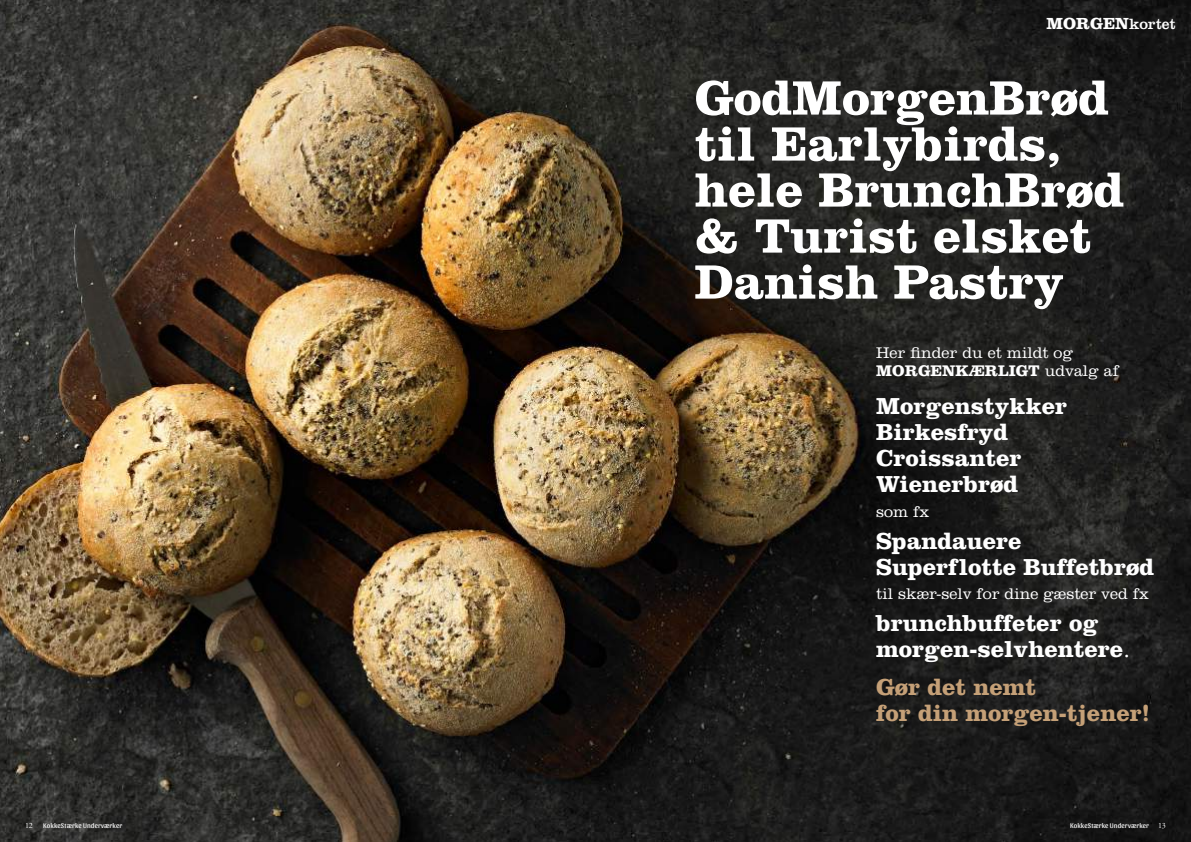
<style>
.page{position:relative;width:1191px;height:842px;background:#fff}
.page>*{position:absolute;margin:0;border:0;box-sizing:border-box;transform-origin:0 0}
.t1{font:700 50px/46px "Clarendon";color:#fff}
.t2{font:700 24px/26px "Clarendon";color:#fff}
.t3{font:700 24px/26px "Clarendon";color:#c5a077}
.t4{font:700 16.7px "Clarendon";color:#fff}
.t5{font:300 16px/18px "Clarendon";color:#fff}
.t6{font:8px "Adobe Garamond Pro";color:#fff}
.t7{font:7px "Sansita";letter-spacing:.02em;color:#fff}
.s1{font-weight:400;font-size:15.4px}
.s2{font-weight:700}
.s3{font-weight:300}
.s4{font-family:"Adobe Garamond Pro";font-size:8px}
</style>
<div class="page">
<img style="left:0;top:0;width:1191px;height:842px">
<p class="t4" style="left:1046px;top:13px;width:130px">MORGEN<span class="s1">kortet</span></p>
<h1 class="t1" style="left:694px;top:74px;width:431px">GodMorgenBrød til Earlybirds, hele BrunchBrød &amp; Turist elsket<br>Danish Pastry</h1>
<p class="t5" style="left:876px;top:344px;width:244px">Her finder du et mildt og<br><span class="s2">MORGENKÆRLIGT</span> udvalg af</p>
<p class="t2" style="left:876px;top:393px;width:192px">Morgenstykker<br>Birkesfryd<br>Croissanter<br>Wienerbrød</p>
<p class="t5" style="left:876px;top:502px;width:54px">som fx</p>
<p class="t2" style="left:876px;top:527px;width:279px">Spandauere<br>Superflotte Buffetbrød</p>
<p class="t5" style="left:876px;top:584px;width:274px">til skær-selv for dine gæster ved fx</p>
<p class="t2" style="left:876px;top:609px;width:256px">brunchbuffeter og morgen-selvhentere<span class="s3">.</span></p>
<p class="t3" style="left:876px;top:673px;width:275px">Gør det nemt<br>for din morgen-tjener!</p>
<p class="t6" style="left:25px;top:821px;width:9px">12</p>
<p class="t7" style="left:43px;top:822px;width:80px">KokkeStærke Underværker</p>
<p class="t7" style="left:1070px;top:822px;width:97px">KokkeStærke Underværker <span class="s4">13</span></p>
</div>
